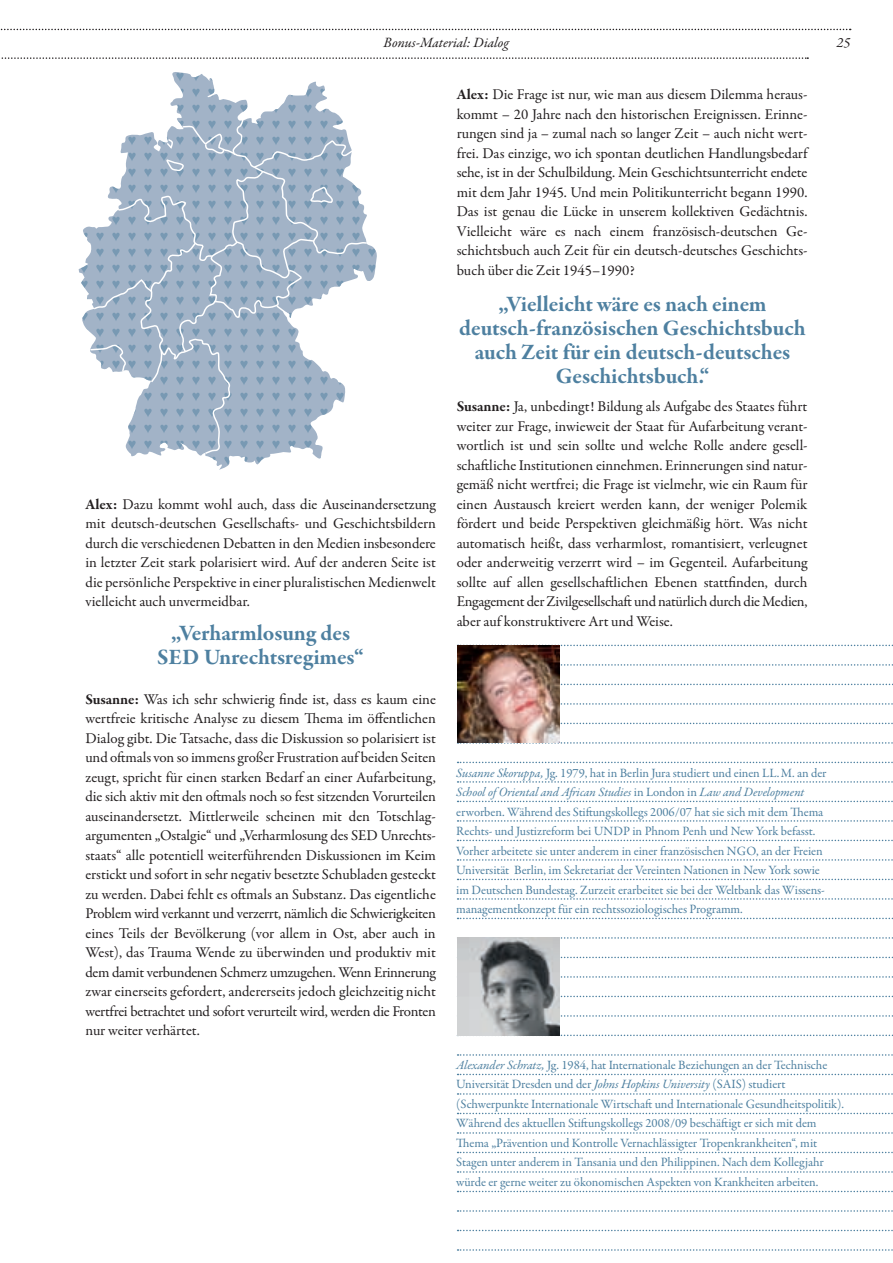
<style>
.page{position:relative;width:893px;height:1263px;background:#fff}
.page>*{position:absolute;margin:0;border:0;box-sizing:border-box;transform-origin:0 0}
.t1{font:700 22.5px/24px "Garamond Premr Pro";letter-spacing:-.005em;color:#4e80a0;text-align:center}
.t2{font:15px/19.5px "Garamond Premr Pro";letter-spacing:-.005em;color:#231f20;text-align:justify}
.t3{font:italic 14.25px "Garamond Premr Pro";color:#231f20}
.t4{font:12.75px/19.5px "Garamond Premr Pro";letter-spacing:-.01em;color:#4e80a0}
.s1{font-weight:700}
.s2{font-style:italic}
</style>
<div class="page">
<svg style="left:560px;top:645px;width:333px;height:1px"></svg>
<svg style="left:560px;top:664px;width:333px;height:2px"></svg>
<svg style="left:560px;top:684px;width:333px;height:1px"></svg>
<svg style="left:560px;top:703px;width:333px;height:2px"></svg>
<svg style="left:560px;top:723px;width:333px;height:1px"></svg>
<svg style="left:458px;top:742px;width:435px;height:2px"></svg>
<svg style="left:458px;top:762px;width:435px;height:1px"></svg>
<svg style="left:458px;top:781px;width:435px;height:2px"></svg>
<svg style="left:458px;top:801px;width:435px;height:1px"></svg>
<svg style="left:458px;top:820px;width:435px;height:2px"></svg>
<svg style="left:458px;top:840px;width:435px;height:1px"></svg>
<svg style="left:458px;top:859px;width:435px;height:2px"></svg>
<svg style="left:458px;top:879px;width:435px;height:1px"></svg>
<svg style="left:458px;top:898px;width:435px;height:2px"></svg>
<svg style="left:560px;top:957px;width:333px;height:1px"></svg>
<svg style="left:560px;top:976px;width:333px;height:2px"></svg>
<svg style="left:560px;top:996px;width:333px;height:1px"></svg>
<svg style="left:560px;top:1015px;width:333px;height:2px"></svg>
<svg style="left:457px;top:1034px;width:436px;height:2px"></svg>
<svg style="left:458px;top:1054px;width:435px;height:2px"></svg>
<svg style="left:458px;top:1074px;width:435px;height:1px"></svg>
<svg style="left:458px;top:1093px;width:435px;height:2px"></svg>
<svg style="left:458px;top:1113px;width:435px;height:1px"></svg>
<svg style="left:458px;top:1132px;width:435px;height:2px"></svg>
<svg style="left:458px;top:1152px;width:435px;height:1px"></svg>
<svg style="left:458px;top:1171px;width:435px;height:2px"></svg>
<svg style="left:458px;top:1191px;width:435px;height:1px"></svg>
<svg style="left:458px;top:1210px;width:435px;height:2px"></svg>
<svg style="left:458px;top:1230px;width:435px;height:1px"></svg>
<svg style="left:458px;top:1249px;width:435px;height:2px"></svg>
<svg style="left:458px;top:918px;width:435px;height:1px"></svg>
<svg style="left:458px;top:937px;width:435px;height:2px"></svg>
<svg style="left:1px;top:57px;width:807px;height:2px"></svg>
<svg style="left:0;top:29px;width:851px;height:1px"></svg>
<svg style="left:131px;top:72px;width:246px;height:398px"></svg>
<svg style="left:79px;top:75px;width:105px;height:256px"></svg>
<svg style="left:89px;top:117px;width:279px;height:338px"></svg>
<img style="left:457px;top:938px;width:103px;height:97px">
<img style="left:457px;top:645px;width:103px;height:98px">
<p class="t3" style="left:384px;top:34px;width:127px">Bonus-Material: Dialog</p>
<p class="t3" style="left:837px;top:34px;width:15px">25</p>
<p class="t2" style="left:85px;top:495px;width:352px"><span class="s1">Alex:</span> Dazu kommt wohl auch, dass die Auseinandersetzung mit deutsch-deutschen Gesellschafts- und Geschichtsbildern durch die verschiedenen Debatten in den Medien insbesondere in letzter Zeit stark polarisiert wird. Auf der anderen Seite ist die persönliche Perspektive in einer pluralistischen Medienwelt vielleicht auch unvermeidbar.</p>
<h1 class="t1" style="left:157px;top:621px;width:208px">„Verharmlosung des<br>SED Unrechtsregimes“</h1>
<p class="t2" style="left:85px;top:690px;width:352px"><span class="s1">Susanne:</span> Was ich sehr schwierig finde ist, dass es kaum eine wertfreie kritische Analyse zu diesem Thema im öffentlichen Dialog gibt. Die Tatsache, dass die Diskussion so polarisiert ist und oftmals von so immens großer Frustration auf beiden Seiten zeugt, spricht für einen starken Bedarf an einer Aufarbeitung, die sich aktiv mit den oftmals noch so fest sitzenden Vorurteilen auseinandersetzt. Mittlerweile scheinen mit den Totschlag&shy;argumenten „Ostalgie“ und „Verharmlosung des SED Unrechts&shy;staats“ alle potentiell weiterführenden Diskussionen im Keim erstickt und sofort in sehr negativ besetzte Schubladen gesteckt zu werden. Dabei fehlt es oftmals an Substanz. Das eigentliche Problem wird verkannt und verzerrt, nämlich die Schwierigkeiten eines Teils der Bevölkerung (vor allem in Ost, aber auch in West), das Trauma Wende zu überwinden und produktiv mit dem damit verbundenen Schmerz umzugehen. Wenn Erinnerung zwar einerseits gefordert, andererseits jedoch gleichzeitig nicht wertfrei betrachtet und sofort verurteilt wird, werden die Fronten nur weiter verhärtet.</p>
<p class="t2" style="left:457px;top:85px;width:352px"><span class="s1">Alex:</span> Die Frage ist nur, wie man aus diesem Dilemma heraus&shy;kommt – 20 Jahre nach den historischen Ereignissen. Erinne&shy;rungen sind ja – zumal nach so langer Zeit – auch nicht wert&shy;frei. Das einzige, wo ich spontan deutlichen Handlungsbedarf sehe, ist in der Schulbildung. Mein Geschichtsunterricht endete mit dem Jahr 1945. Und mein Politikunterricht begann 1990.<br>Das ist genau die Lücke in unserem kollektiven Gedächtnis.<br>Vielleicht wäre es nach einem französisch-deutschen Ge&shy;schichtsbuch auch Zeit für ein deutsch-deutsches Geschichts&shy;buch über die Zeit 1945–1990?</p>
<h1 class="t1" style="left:459px;top:292px;width:348px">„Vielleicht wäre es nach einem deutsch-französischen Geschichtsbuch auch Zeit für ein deutsch-deutsches<br>Geschichtsbuch.“</h1>
<p class="t2" style="left:457px;top:397px;width:352px"><span class="s1">Susanne:</span> Ja, unbedingt! Bildung als Aufgabe des Staates führt weiter zur Frage, inwieweit der Staat für Aufarbeitung verant&shy;wortlich ist und sein sollte und welche Rolle andere gesell&shy;schaftliche Institutionen einnehmen. Erinnerungen sind natur&shy;gemäß nicht wertfrei; die Frage ist vielmehr, wie ein Raum für einen Austausch kreiert werden kann, der weniger Polemik fördert und beide Perspektiven gleichmäßig hört. Was nicht automatisch heißt, dass verharmlost, romantisiert, verleugnet oder anderweitig verzerrt wird – im Gegenteil. Aufarbeitung sollte auf allen gesellschaftlichen Ebenen stattfinden, durch Engagement der Zivilgesellschaft und natürlich durch die Medien, aber auf konstruktivere Art und Weise.</p>
<p class="t4" style="left:456px;top:763px;width:372px"><span class="s2">Susanne Skoruppa,</span> Jg. 1979, hat in Berlin Jura studiert und einen LL.M. an der <span class="s2">School of Oriental and African Studies</span> in London in <span class="s2">Law and Development </span>erworben. Während des Stiftungskollegs 2006/07 hat sie sich mit dem Thema Rechts- und Justizreform bei UNDP in Phnom Penh und New York befasst.<br>Vorher arbeitete sie unter anderem in einer französischen NGO, an der Freien Universität Berlin, im Sekretariat der Vereinten Nationen in New York sowie im Deutschen Bundestag. Zurzeit erarbeitet sie bei der Weltbank das Wissens&shy;managementkonzept für ein rechtssoziologisches Programm.</p>
<p class="t4" style="left:456px;top:1055px;width:389px"><span class="s2">Alexander Schratz,</span> Jg. 1984, hat Internationale Beziehungen an der Technische Universität Dresden und der <span class="s2">Johns Hopkins University</span> (SAIS) studiert (Schwerpunkte Internationale Wirtschaft und Internationale Gesundheitspolitik).<br>Während des aktuellen Stiftungskollegs 2008/09 beschäftigt er sich mit dem Thema „Prävention und Kontrolle Vernachlässigter Tropenkrankheiten“, mit Stagen unter anderem in Tansania und den Philippinen. Nach dem Kollegjahr würde er gerne weiter zu ökonomischen Aspekten von Krankheiten arbeiten.</p>
</div>
